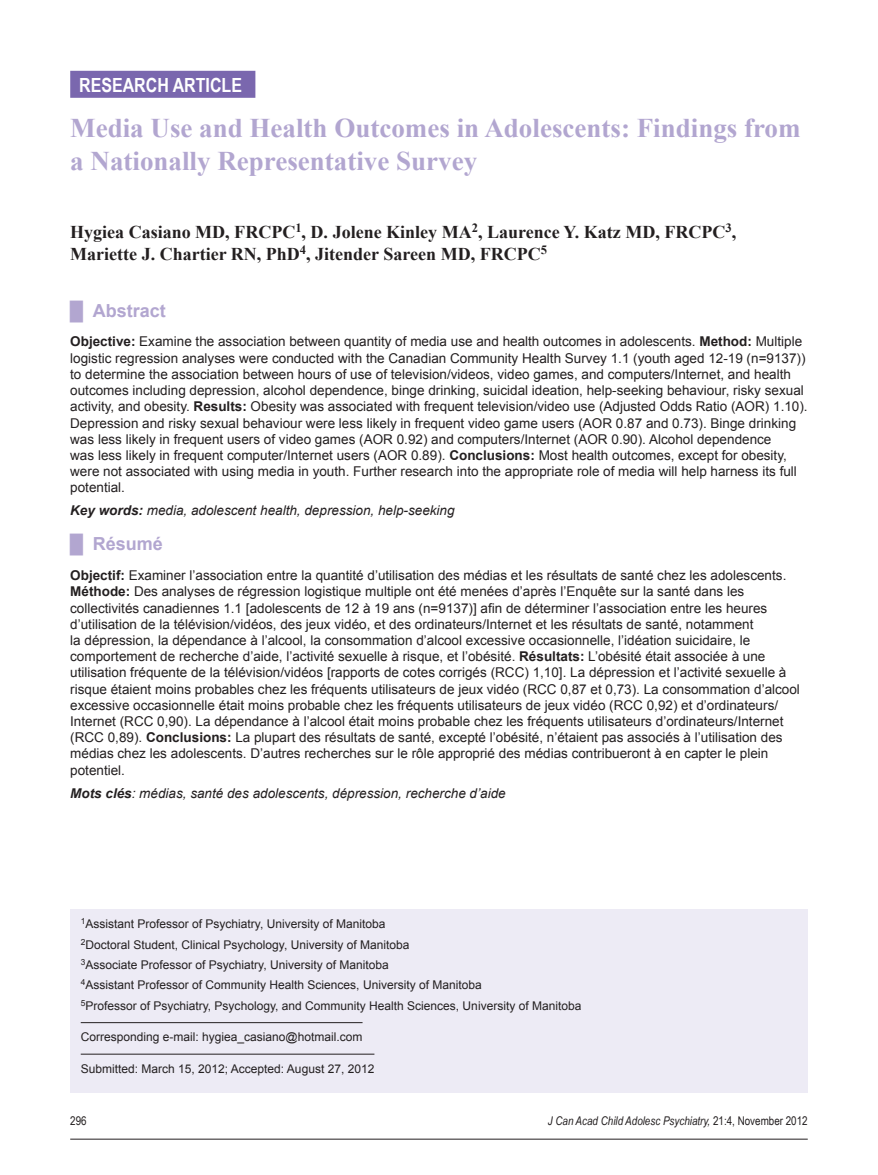
<style>
.page{position:relative;width:878px;height:1175px;background:#fff}
.page>*{position:absolute;margin:0;border:0;box-sizing:border-box;transform-origin:0 0}
.t1{font:700 27px/32.4px "Times New Roman";color:#b2a6d0}
.editorial_head{font:700 19.5px "Arial Narrow";color:#fff}
.Authors{font:700 18px/21.6px "Times New Roman";color:#231f20}
.abstract_rule_above{font:700 18px "Arial";color:#b2a6d0}
.abstract{font:13.5px/16.2px "Arial";color:#231f20}
.key_words{font:italic 13.5px "Arial";color:#231f20}
.bio_info{font:12px "Arial";color:#231f20}
.manuscript_received{font:12px "Arial";color:#231f20}
.running_foot_right{font:italic 12px "Arial Narrow";color:#231f20}
.t2{font:12px "Arial Narrow";color:#231f20}
.s1{color:#7a67ae}
.s2{font-weight:700}
.s3{font-style:normal}
</style>
<div class="page">
<hr style="left:70px;top:1138px;width:737px;height:1px;background:#231f20">
<div style="left:70px;top:71px;width:185px;height:27px;background:#7a67ae"></div>
<div style="left:70px;top:909px;width:737px;height:183px;background:#edebf5"></div>
<hr style="left:81px;top:1022px;width:281px;height:1px;background:#231f20">
<hr style="left:81px;top:1053px;width:293px;height:1px;background:#231f20">
<p class="editorial_head" style="left:79px;top:70px;width:178px">RESEARCH ARTICLE <span class="s1">.</span></p>
<p class="t1" style="left:70px;top:111px;width:731px">Media Use and Health Outcomes in Adolescents: Findings from a Nationally Representative Survey</p>
<p class="Authors" style="left:70px;top:221px;width:667px">Hygiea Casiano MD, FRCPC<sup>1</sup>, D. Jolene Kinley MA<sup>2</sup>, Laurence Y. Katz MD, FRCPC<sup>3</sup>,<br>Mariette J. Chartier RN, PhD<sup>4</sup>, Jitender Sareen MD, FRCPC<sup>5</sup></p>
<p class="abstract_rule_above" style="left:70px;top:298px;width:97px">█ Abstract</p>
<p class="abstract" style="left:70px;top:334px;width:739px"><span class="s2">Objective:</span> Examine the association between quantity of media use and health outcomes in adolescents. <span class="s2">Method:</span> Multiple logistic regression analyses were conducted with the Canadian Community Health Survey 1.1 (youth aged 12-19 (n=9137)) to determine the association between hours of use of television/videos, video games, and computers/Internet, and health outcomes including depression, alcohol dependence, binge drinking, suicidal ideation, help-seeking behaviour, risky sexual activity, and obesity. <span class="s2">Results:</span> Obesity was associated with frequent television/video use (Adjusted Odds Ratio (AOR) 1.10).<br>Depression and risky sexual behaviour were less likely in frequent video game users (AOR 0.87 and 0.73). Binge drinking was less likely in frequent users of video games (AOR 0.92) and computers/Internet (AOR 0.90). Alcohol dependence<br>was less likely in frequent computer/Internet users (AOR 0.89). <span class="s2">Conclusions:</span> Most health outcomes, except for obesity, were not associated with using media in youth. Further research into the appropriate role of media will help harness its full potential.</p>
<p class="key_words" style="left:70px;top:502px;width:386px"><span class="s2">Key words:</span> media, adolescent health, depression, help-seeking</p>
<p class="abstract_rule_above" style="left:70px;top:532px;width:94px">█ Résumé</p>
<p class="abstract" style="left:70px;top:567px;width:731px"><span class="s2">Objectif:</span> Examiner l’association entre la quantité d’utilisation des médias et les résultats de santé chez les adolescents.<br><span class="s2">Méthode:</span> Des analyses de régression logistique multiple ont été menées d’après l’Enquête sur la santé dans les collectivités canadiennes 1.1 [adolescents de 12 à 19 ans (n=9137)] afin de déterminer l’association entre les heures d’utilisation de la télévision/vidéos, des jeux vidéo, et des ordinateurs/Internet et les résultats de santé, notamment<br>la dépression, la dépendance à l’alcool, la consommation d’alcool excessive occasionnelle, l’idéation suicidaire, le comportement de recherche d’aide, l’activité sexuelle à risque, et l’obésité. <span class="s2">Résultats:</span> L’obésité était associée à une utilisation fréquente de la télévision/vidéos [rapports de cotes corrigés (RCC) 1,10]. La dépression et l’activité sexuelle à risque étaient moins probables chez les fréquents utilisateurs de jeux vidéo (RCC 0,87 et 0,73). La consommation d’alcool excessive occasionnelle était moins probable chez les fréquents utilisateurs de jeux vidéo (RCC 0,92) et d’ordinateurs/ Internet (RCC 0,90). La dépendance à l’alcool était moins probable chez les fréquents utilisateurs d’ordinateurs/Internet (RCC 0,89). <span class="s2">Conclusions:</span> La plupart des résultats de santé, excepté l’obésité, n’étaient pas associés à l’utilisation des médias chez les adolescents. D’autres recherches sur le rôle approprié des médias contribueront à en capter le plein potentiel.</p>
<p class="key_words" style="left:70px;top:784px;width:437px"><span class="s2">Mots clés</span>: médias, santé des adolescents, dépression, recherche d’aide</p>
<p class="bio_info" style="left:81px;top:916px;width:306px"><sup>1</sup>Assistant Professor of Psychiatry, University of Manitoba</p>
<p class="bio_info" style="left:81px;top:936px;width:330px"><sup>2</sup>Doctoral Student, Clinical Psychology, University of Manitoba</p>
<p class="bio_info" style="left:81px;top:957px;width:309px"><sup>3</sup>Associate Professor of Psychiatry, University of Manitoba</p>
<p class="bio_info" style="left:81px;top:977px;width:402px"><sup>4</sup>Assistant Professor of Community Health Sciences, University of Manitoba</p>
<p class="bio_info" style="left:81px;top:997px;width:502px"><sup>5</sup>Professor of Psychiatry, Psychology, and Community Health Sciences, University of Manitoba</p>
<p class="manuscript_received" style="left:81px;top:1029px;width:283px">Corresponding e-mail: hygiea_casiano@hotmail.com</p>
<p class="manuscript_received" style="left:81px;top:1060px;width:295px">Submitted: March 15, 2012; Accepted: August 27, 2012</p>
<p class="t2" style="left:70px;top:1112px;width:18px">296</p>
<p class="running_foot_right" style="left:548px;top:1112px;width:261px">J Can Acad Child Adolesc Psychiatry, <span class="s3">21:4, November 2012</span></p>
</div>
